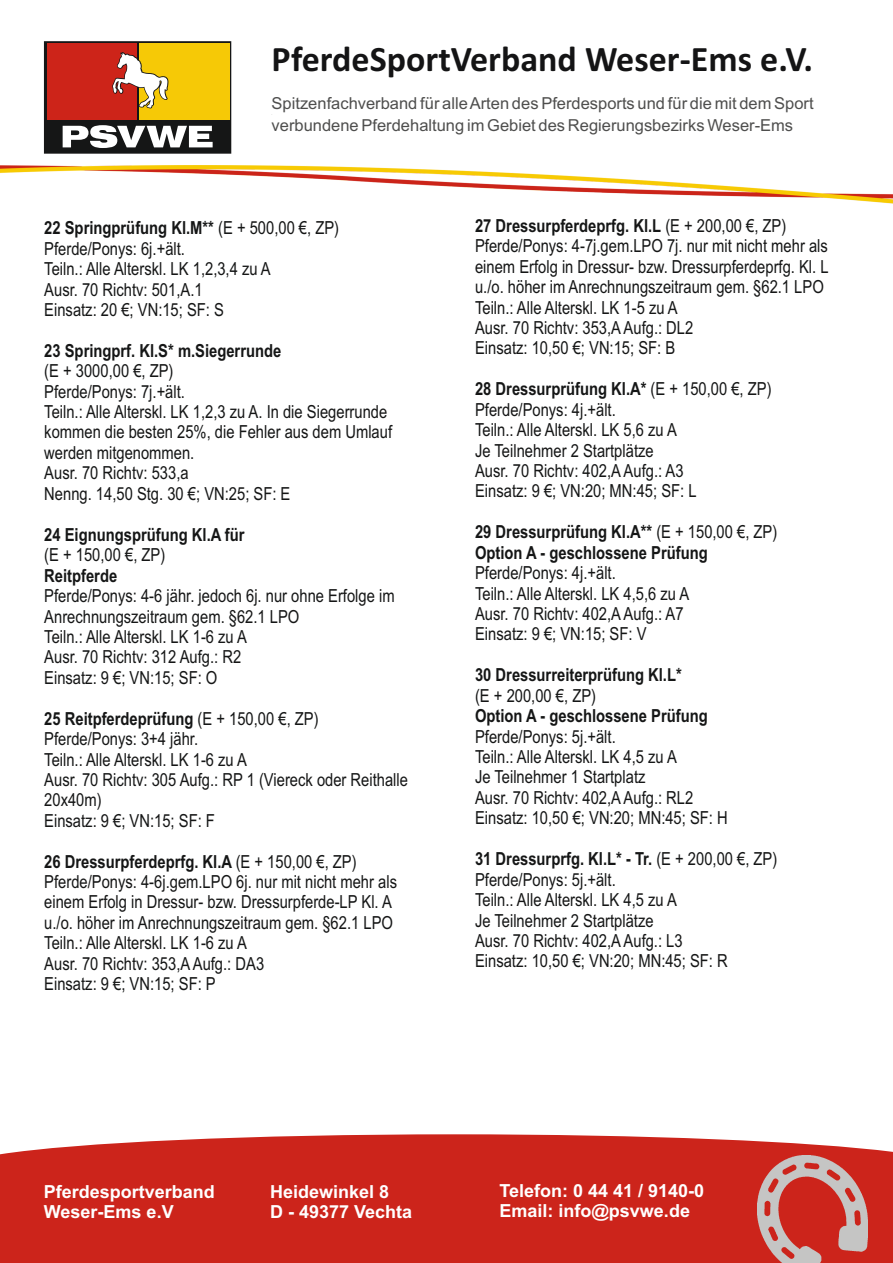
<style>
.page{position:relative;width:893px;height:1263px;background:#fff}
.page>*{position:absolute;margin:0;border:0;box-sizing:border-box;transform-origin:0 0}
.t1{font:700 36px "Calibri";color:#141415}
.t2{font:18px/20.4px "Arial Narrow";color:#151616}
.t3{font:700 18px/20.5px "Arial Narrow";color:#151616}
.t4{font:700 18px/20.1px "Arial";color:#fff}
.t5{font:16.5px/21.8px "Arial";color:#4e4e4d}
.s1{font-weight:700}
.s2{font-weight:400}
</style>
<div class="page">
<div style="left:0;top:1167px;width:893px;height:96px;background:#cc241b"></div>
<svg style="left:0;top:1134px;width:893px;height:66px;fill:#cc241b"></svg>
<svg style="left:44px;top:41px;width:187px;height:107px;background:#bb7837"></svg>
<img style="left:758px;top:1156px;width:110px;height:107px">
<img style="left:1px;top:148px;width:892px;height:56px">
<h1 class="t1" style="left:272px;top:44px;width:543px">PferdeSportVerband Weser-Ems e.V.</h1>
<p class="t5" style="left:272px;top:94px;width:544px">Spitzenfachverband für alle Arten des Pferdesports und für die mit dem Sport verbundene Pferdehaltung im Gebiet des Regierungsbezirks Weser-Ems</p>
<p class="t2" style="left:44px;top:220px;width:296px"><span class="s1">22 Springprüfung Kl.M**</span> (E + 500,00 €, ZP)<br>Pferde/Ponys: 6j.+ält.<br>Teiln.: Alle Alterskl. LK 1,2,3,4 zu A<br>Ausr. 70 Richtv: 501,A.1<br>Einsatz: 20 €; VN:15; SF: S</p>
<p class="t3" style="left:44px;top:342px;width:239px">23 Springprf. Kl.S* m.Siegerrunde</p>
<p class="t2" style="left:44px;top:362px;width:349px">(E + 3000,00 €, ZP)<br>Pferde/Ponys: 7j.+ält.<br>Teiln.: Alle Alterskl. LK 1,2,3 zu A. In die Siegerrunde kommen die besten 25%, die Fehler aus dem Umlauf werden mitgenommen.<br>Ausr. 70 Richtv: 533,a<br>Nenng. 14,50 Stg. 30 €; VN:25; SF: E</p>
<p class="t3" style="left:44px;top:526px;width:202px">24 Eignungsprüfung Kl.A für</p>
<p class="t2" style="left:44px;top:546px;width:123px">(E + 150,00 €, ZP)</p>
<p class="t3" style="left:44px;top:567px;width:74px">Reitpferde</p>
<p class="t2" style="left:44px;top:587px;width:352px">Pferde/Ponys: 4-6 jähr. jedoch 6j. nur ohne Erfolge im Anrechnungszeitraum gem. §62.1 LPO<br>Teiln.: Alle Alterskl. LK 1-6 zu A<br>Ausr. 70 Richtv: 312 Aufg.: R2<br>Einsatz: 9 €; VN:15; SF: O</p>
<p class="t2" style="left:44px;top:710px;width:365px"><span class="s1">25 Reitpferdeprüfung</span> (E + 150,00 €, ZP)<br>Pferde/Ponys: 3+4 jähr.<br>Teiln.: Alle Alterskl. LK 1-6 zu A<br>Ausr. 70 Richtv: 305 Aufg.: RP 1 (Viereck oder Reithalle<br>20x40m)<br>Einsatz: 9 €; VN:15; SF: F</p>
<p class="t2" style="left:44px;top:853px;width:354px"><span class="s1">26 Dressurpferdeprfg. Kl.A</span> (E + 150,00 €, ZP)<br>Pferde/Ponys: 4-6j.gem.LPO 6j. nur mit nicht mehr als einem Erfolg in Dressur- bzw. Dressurpferde-LP Kl. A u./o. höher im Anrechnungszeitraum gem. §62.1 LPO Teiln.: Alle Alterskl. LK 1-6 zu A<br>Ausr. 70 Richtv: 353,A Aufg.: DA3<br>Einsatz: 9 €; VN:15; SF: P</p>
<p class="t2" style="left:475px;top:217px;width:355px"><span class="s1">27 Dressurpferdeprfg. Kl.L</span> (E + 200,00 €, ZP)<br>Pferde/Ponys: 4-7j.gem.LPO 7j. nur mit nicht mehr als einem Erfolg in Dressur- bzw. Dressurpferdeprfg. Kl. L u./o. höher im Anrechnungszeitraum gem. §62.1 LPO Teiln.: Alle Alterskl. LK 1-5 zu A<br>Ausr. 70 Richtv: 353,A Aufg.: DL2<br>Einsatz: 10,50 €; VN:15; SF: B</p>
<p class="t2" style="left:475px;top:380px;width:298px"><span class="s1">28 Dressurprüfung Kl.A*</span> (E + 150,00 €, ZP)<br>Pferde/Ponys: 4j.+ält.<br>Teiln.: Alle Alterskl. LK 5,6 zu A<br>Je Teilnehmer 2 Startplätze<br>Ausr. 70 Richtv: 402,A Aufg.: A3<br>Einsatz: 9 €; VN:20; MN:45; SF: L</p>
<p class="t3" style="left:475px;top:523px;width:304px">29 Dressurprüfung Kl.A** <span class="s2">(E + 150,00 €, ZP)<br></span>Option A - geschlossene Prüfung</p>
<p class="t2" style="left:475px;top:564px;width:216px">Pferde/Ponys: 4j.+ält.<br>Teiln.: Alle Alterskl. LK 4,5,6 zu A<br>Ausr. 70 Richtv: 402,A Aufg.: A7<br>Einsatz: 9 €; VN:15; SF: V</p>
<p class="t3" style="left:475px;top:666px;width:208px">30 Dressurreiterprüfung Kl.L*</p>
<p class="t2" style="left:475px;top:687px;width:123px">(E + 200,00 €, ZP)</p>
<p class="t3" style="left:475px;top:707px;width:234px">Option A - geschlossene Prüfung</p>
<p class="t2" style="left:475px;top:728px;width:254px">Pferde/Ponys: 5j.+ält.<br>Teiln.: Alle Alterskl. LK 4,5 zu A<br>Je Teilnehmer 1 Startplatz<br>Ausr. 70 Richtv: 402,A Aufg.: RL2<br>Einsatz: 10,50 €; VN:20; MN:45; SF: H</p>
<p class="t2" style="left:475px;top:850px;width:304px"><span class="s1">31 Dressurprfg. Kl.L* - Tr.</span> (E + 200,00 €, ZP)<br>Pferde/Ponys: 5j.+ält.<br>Teiln.: Alle Alterskl. LK 4,5 zu A<br>Je Teilnehmer 2 Startplätze<br>Ausr. 70 Richtv: 402,A Aufg.: L3<br>Einsatz: 10,50 €; VN:20; MN:45; SF: R</p>
<p class="t4" style="left:44px;top:1183px;width:173px">Pferdesportverband<br>Weser-Ems e.V</p>
<p class="t4" style="left:270px;top:1183px;width:144px">Heidewinkel 8<br>D - 49377 Vechta</p>
<p class="t4" style="left:499px;top:1182px;width:206px">Telefon: 0 44 41 / 9140-0<br>Email: info@psvwe.de</p>
</div>
